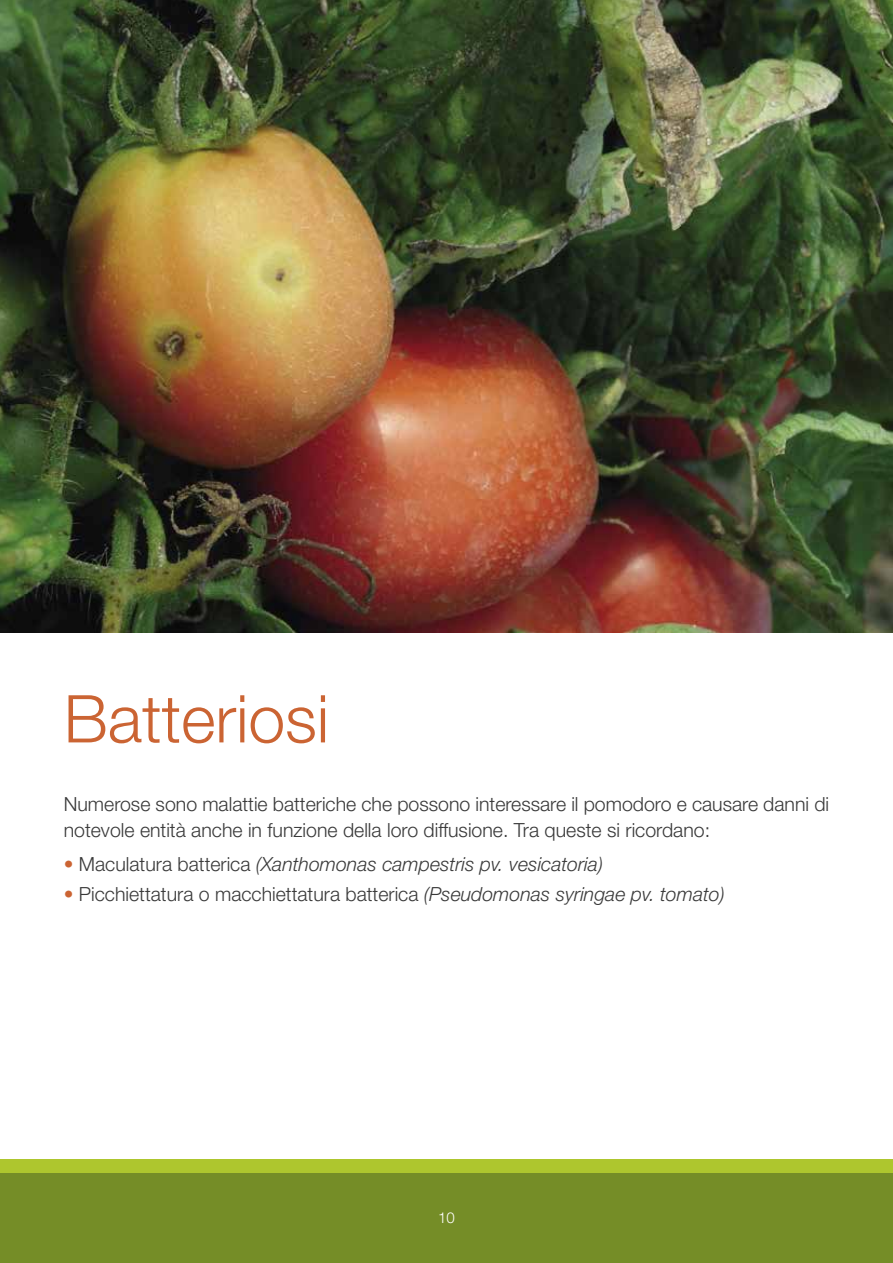
<style>
.page{position:relative;width:893px;height:1263px;background:#fff}
.page>*{position:absolute;margin:0;border:0;box-sizing:border-box;transform-origin:0 0}
.t1{font:300 66px "Helvetica Neue LT Std";color:#cb6433}
.t2{font:300 19.5px/25.5px "Helvetica Neue LT Std";color:#393939}
.t3{font:italic 300 19.5px "Helvetica Neue LT Std";color:#393939}
.t4{font:300 15px "Helvetica Neue LT Std";color:#fff}
.s1{font-style:normal;color:#cb6433}
.s2{font-style:normal}
.s3{color:#cb6433}
.s4{font-style:italic}
</style>
<div class="page">
<div style="left:0;top:1159px;width:893px;height:15px;background:#aec62e"></div>
<div style="left:0;top:1174px;width:893px;height:89px;background:#758d27"></div>
<img style="left:0;top:0;width:893px;height:632px">
<h1 class="t1" style="left:64px;top:678px;width:267px">Batteriosi</h1>
<p class="t2" style="left:64px;top:791px;width:767px">Numerose sono malattie batteriche che possono interessare il pomodoro e causare danni di notevole entità anche in funzione della loro diffusione. Tra queste si ricordano:</p>
<p class="t3" style="left:64px;top:852px;width:541px"><span class="s1">•</span> <span class="s2">Maculatura batterica</span> (Xanthomonas campestris pv. vesicatoria)</p>
<p class="t2" style="left:64px;top:880px;width:663px"><span class="s3">•</span> Picchiettatura o macchiettatura batterica <span class="s4">(Pseudomonas syringae pv. tomato)</span></p>
<p class="t4" style="left:438px;top:1209px;width:18px">10</p>
</div>
